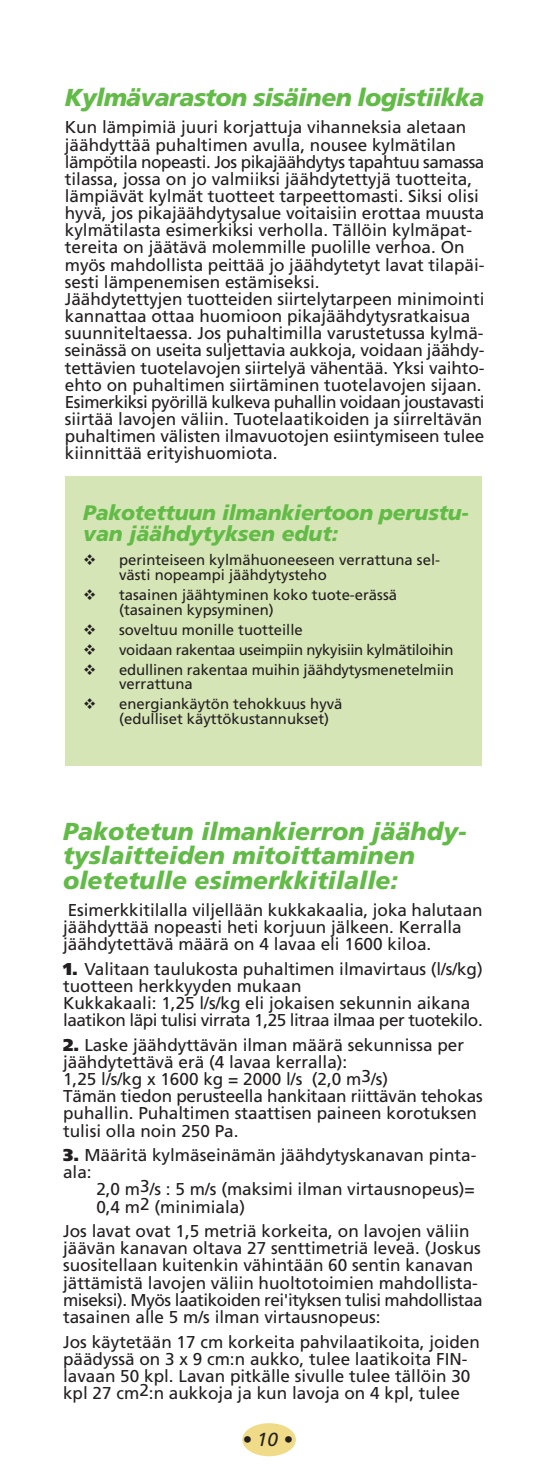
<style>
.page{position:relative;width:536px;height:1474px;background:#fff}
.page>*{position:absolute;margin:0;border:0;box-sizing:border-box;transform-origin:0 0}
.t1{font:italic 900 24.5px/24.5px "Frutiger";color:#61bb46}
.t2{font:italic 900 24.5px "Frutiger";letter-spacing:-.025em;color:#61bb46}
.t3{font:italic 900 21px/21px "Frutiger";letter-spacing:-.01em;color:#61bb46}
.t4{font:italic 18.9px "Frutiger";color:#231f20}
.t5{font:17.15px/17.2px "Frutiger";color:#231f20}
.t6{font:14.88px/19.8px "Frutiger";color:#231f20}
.s1{font-weight:900}
</style>
<div class="page">
<div style="left:242px;top:1423px;width:54px;height:33px;background:#f0db89;border-radius:50%"></div>
<div style="left:66px;top:476px;width:415px;height:289px;background:#d6e5b6"></div>
<h1 class="t2" style="left:65px;top:88px;width:421px">Kylmävaraston sisäinen logistiikka</h1>
<p class="t5" style="left:65px;top:120px;width:421px">Kun lämpimiä juuri korjattuja vihanneksia aletaan jäähdyttää puhaltimen avulla, nousee kylmätilan lämpötila nopeasti. Jos pikajäähdytys tapahtuu samassa tilassa, jossa on jo valmiiksi jäähdytettyjä tuotteita, lämpiävät kylmät tuotteet tarpeettomasti. Siksi olisi hyvä, jos pikajäähdytysalue voitaisiin erottaa muusta kylmätilasta esimerkiksi verholla. Tällöin kylmäpat&shy;tereita on jäätävä molemmille puolille verhoa. On myös mahdollista peittää jo jäähdytetyt lavat tilapäi&shy;sesti lämpenemisen estämiseksi.<br>Jäähdytettyjen tuotteiden siirtelytarpeen minimointi kannattaa ottaa huomioon pikajäähdytysratkaisua suunniteltaessa. Jos puhaltimilla varustetussa kylmä&shy;seinässä on useita suljettavia aukkoja, voidaan jäähdy&shy;tettävien tuotelavojen siirtelyä vähentää. Yksi vaihto&shy;ehto on puhaltimen siirtäminen tuotelavojen sijaan.<br>Esimerkiksi pyörillä kulkeva puhallin voidaan joustavasti siirtää lavojen väliin. Tuotelaatikoiden ja siirreltävän puhaltimen välisten ilmavuotojen esiintymiseen tulee kiinnittää erityishuomiota.</p>
<p class="t3" style="left:83px;top:503px;width:387px">Pakotettuun ilmankiertoon perustu&shy;van jäähdytyksen edut:</p>
<p class="t6" style="left:119px;top:554px;width:322px;line-height:14.9px">perinteiseen kylmähuoneeseen verrattuna sel&shy;västi nopeampi jäähdytysteho</p>
<p class="t6" style="left:119px;top:589px;width:279px;line-height:14.9px">tasainen jäähtyminen koko tuote-erässä (tasainen kypsyminen)</p>
<p class="t6" style="left:119px;top:621px;width:336px">soveltuu monille tuotteille<br>voidaan rakentaa useimpiin nykyisiin kylmätiloihin edullinen rakentaa muihin jäähdytysmenetelmiin</p>
<p class="t6" style="left:119px;top:675px;width:225px">verrattuna<br>energiankäytön tehokkuus hyvä</p>
<p class="t6" style="left:119px;top:710px;width:211px">(edulliset käyttökustannukset)</p>
<h1 class="t1" style="left:63px;top:821px;width:404px">Pakotetun ilmankierron jäähdy&shy;tyslaitteiden mitoittaminen oletetulle esimerkkitilalle:</h1>
<p class="t5" style="left:63px;top:902px;width:421px">Esimerkkitilalla viljellään kukkakaalia, joka halutaan jäähdyttää nopeasti heti korjuun jälkeen. Kerralla jäähdytettävä määrä on 4 lavaa eli 1600 kiloa.</p>
<p class="t5" style="left:63px;top:961px;width:421px"><span class="s1">1.</span> Valitaan taulukosta puhaltimen ilmavirtaus (l/s/kg) tuotteen herkkyyden mukaan<br>Kukkakaali: 1,25 l/s/kg eli jokaisen sekunnin aikana laatikon läpi tulisi virrata 1,25 litraa ilmaa per tuotekilo.</p>
<p class="t5" style="left:63px;top:1037px;width:421px"><span class="s1">2.</span> Laske jäähdyttävän ilman määrä sekunnissa per jäähdytettävä erä (4 lavaa kerralla):<br>1,25 l/s/kg x 1600 kg = 2000 l/s (2,0 m3/s)<br>Tämän tiedon perusteella hankitaan riittävän tehokas puhallin. Puhaltimen staattisen paineen korotuksen tulisi olla noin 250 Pa.</p>
<p class="t5" style="left:63px;top:1148px;width:414px"><span class="s1">3.</span> Määritä kylmäseinämän jäähdytyskanavan pinta&shy;ala:</p>
<p class="t5" style="left:96px;top:1182px;width:380px">2,0 m3/s : 5 m/s (maksimi ilman virtausnopeus)=<br>0,4 m2 (minimiala)</p>
<p class="t5" style="left:63px;top:1224px;width:421px">Jos lavat ovat 1,5 metriä korkeita, on lavojen väliin jäävän kanavan oltava 27 senttimetriä leveä. (Joskus suositellaan kuitenkin vähintään 60 sentin kanavan jättämistä lavojen väliin huoltotoimien mahdollista&shy;miseksi). Myös laatikoiden rei'ityksen tulisi mahdollistaa tasainen alle 5 m/s ilman virtausnopeus:</p>
<p class="t5" style="left:63px;top:1334px;width:418px">Jos käytetään 17 cm korkeita pahvilaatikoita, joiden päädyssä on 3 x 9 cm:n aukko, tulee laatikoita FIN&shy;lavaan 50 kpl. Lavan pitkälle sivulle tulee tällöin 30 kpl 27 cm2:n aukkoja ja kun lavoja on 4 kpl, tulee</p>
<p class="t4" style="left:242px;top:1432px;width:52px">• 10 •</p>
</div>
